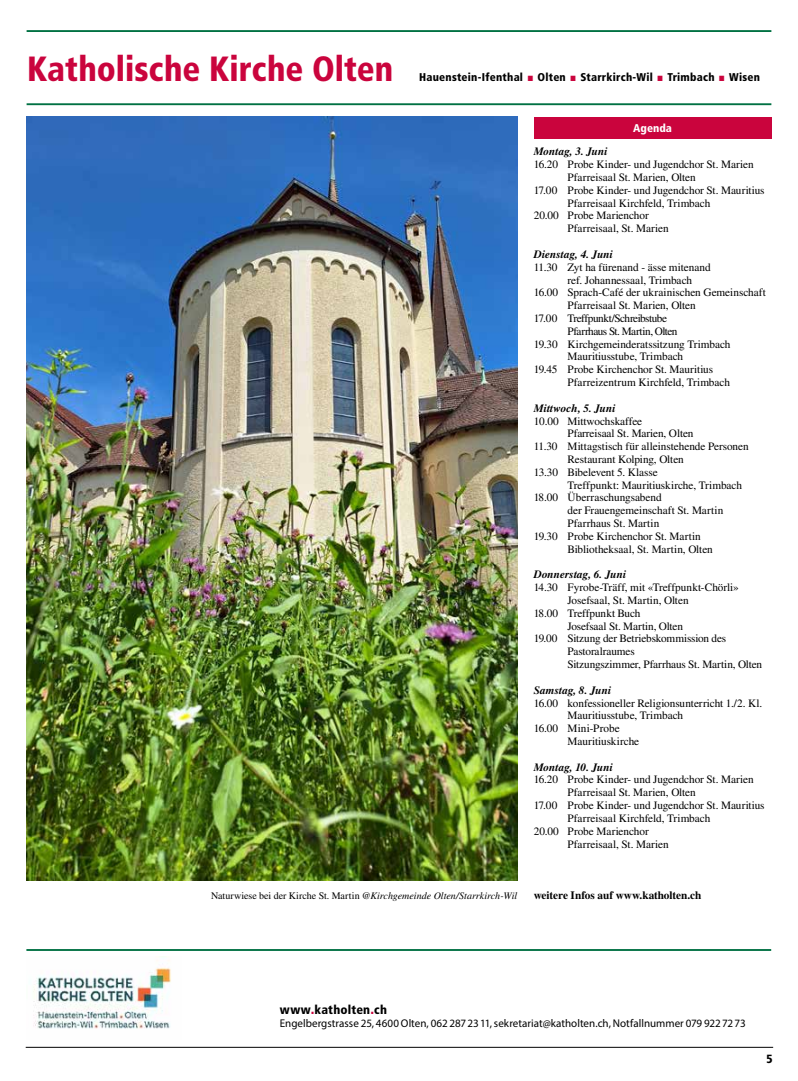
<style>
.page{position:relative;width:798px;height:1081px;background:#fff}
.page>*{position:absolute;margin:0;border:0;box-sizing:border-box;transform-origin:0 0}
.t1{font:900 condensed 35px "Frutiger";color:#ca043d;scale:.95 1}
.t2{font:900 condensed 12.5px "Frutiger";letter-spacing:.015em;color:#000}
.t3{font:900 condensed 11.88px "Frutiger LT Std";color:#000}
.t4{font:11.25px "Times";letter-spacing:-.005em;color:#000}
.t5{font:11.25px "Myriad Pro";color:#000}
.t6{font:italic 700 11.25px "Times";letter-spacing:.005em;color:#000}
.t7{font:11.25px "Times";letter-spacing:-.045em;color:#000}
.t8{font:900 condensed 11.25px "Frutiger";letter-spacing:.02em;color:#000}
.t9{font:700 11.25px "Times LT Std";letter-spacing:-.005em;color:#000}
.t10{font:900 condensed 11.25px "Frutiger";color:#fff}
.t11{font:italic 10px "Times";color:#000}
.s1{font-style:normal}
.s2{font-size:15px;color:#ca043d}
.s3{font-family:"Frutiger"}
</style>
<div class="page">
<hr style="left:26px;top:1047px;width:746px;height:1px;background:#000">
<hr style="left:27px;top:30px;width:744px;height:2px;background:#007143">
<hr style="left:27px;top:103px;width:744px;height:2px;background:#007143">
<hr style="left:26px;top:949px;width:744px;height:2px;background:#007143">
<img style="left:33px;top:967px;width:138px;height:62px">
<div style="left:533px;top:117px;width:238px;height:21px;background:#ca043d"></div>
<img style="left:27px;top:117px;width:490px;height:764px">
<h1 class="t1" style="left:27px;top:48px;width:387px">Katholische Kirche Olten</h1>
<p class="t8" style="left:419px;top:70px;width:105px">Hauenstein-Ifenthal</p>
<h1 class="t1" style="left:526px;top:48px;width:11px">.</h1>
<p class="t8" style="left:537px;top:70px;width:30px">Olten</p>
<h1 class="t1" style="left:568px;top:48px;width:11px">.</h1>
<p class="t8" style="left:580px;top:70px;width:74px">Starrkirch-Wil</p>
<h1 class="t1" style="left:655px;top:48px;width:11px">.</h1>
<p class="t8" style="left:667px;top:70px;width:49px">Trimbach</p>
<h1 class="t1" style="left:717px;top:48px;width:11px">.</h1>
<p class="t8" style="left:729px;top:70px;width:32px">Wisen</p>
<p class="t10" style="left:633px;top:121px;width:40px">Agenda</p>
<p class="t6" style="left:533px;top:145px;width:75px">Montag, 3. Juni</p>
<p class="t4" style="left:533px;top:158px;width:221px">16.20 Probe Kinder- und Jugendchor St. Marien</p>
<p class="t4" style="left:567px;top:171px;width:130px">Pfarreisaal St. Marien, Olten</p>
<p class="t4" style="left:533px;top:184px;width:232px">17.00 Probe Kinder- und Jugendchor St. Mauritius</p>
<p class="t4" style="left:567px;top:197px;width:144px">Pfarreisaal Kirchfeld, Trimbach</p>
<p class="t4" style="left:533px;top:209px;width:116px">20.00 Probe Marienchor</p>
<p class="t4" style="left:567px;top:222px;width:103px">Pfarreisaal, St. Marien</p>
<p class="t6" style="left:533px;top:248px;width:81px">Dienstag, 4. Juni</p>
<p class="t4" style="left:533px;top:261px;width:178px">11.30 Zyt ha fürenand - ässe mitenand</p>
<p class="t4" style="left:567px;top:273px;width:126px">ref. Johannessaal, Trimbach</p>
<p class="t4" style="left:533px;top:286px;width:233px">16.00 Sprach-Café der ukrainischen Gemeinschaft</p>
<p class="t4" style="left:567px;top:299px;width:130px">Pfarreisaal St. Marien, Olten</p>
<p class="t7" style="left:533px;top:312px;width:135px">17.00 Treffpunkt/Schreibstube</p>
<p class="t7" style="left:567px;top:325px;width:111px">Pfarrhaus St. Martin, Olten</p>
<p class="t4" style="left:533px;top:337px;width:198px">19.30 Kirchgemeinderatssitzung Trimbach</p>
<p class="t4" style="left:567px;top:350px;width:117px">Mauritiusstube, Trimbach</p>
<p class="t4" style="left:533px;top:363px;width:181px">19.45 Probe Kirchenchor St. Mauritius</p>
<p class="t4" style="left:567px;top:376px;width:164px">Pfarreizentrum Kirchfeld, Trimbach</p>
<p class="t6" style="left:533px;top:401px;width:83px">Mittwoch, 5. Juni</p>
<p class="t4" style="left:533px;top:414px;width:110px">10.00 Mittwochskaffee</p>
<p class="t4" style="left:567px;top:427px;width:127px">Pfarreisaal St. Marien, Olten</p>
<p class="t4" style="left:533px;top:440px;width:216px">11.30 Mittagstisch für alleinstehende Personen</p>
<p class="t4" style="left:567px;top:453px;width:118px">Restaurant Kolping, Olten</p>
<p class="t4" style="left:533px;top:466px;width:125px">13.30 Bibelevent 5. Klasse</p>
<p class="t4" style="left:567px;top:478px;width:176px">Treffpunkt: Mauritiuskirche, Trimbach</p>
<p class="t4" style="left:533px;top:491px;width:129px">18.00 Überraschungsabend</p>
<p class="t4" style="left:567px;top:504px;width:157px">der Frauengemeinschaft St. Martin</p>
<p class="t4" style="left:567px;top:517px;width:93px">Pfarrhaus St. Martin</p>
<p class="t4" style="left:533px;top:530px;width:168px">19.30 Probe Kirchenchor St. Martin</p>
<p class="t4" style="left:567px;top:542px;width:147px">Bibliotheksaal, St. Martin, Olten</p>
<p class="t6" style="left:533px;top:568px;width:94px">Donnerstag, 6. Juni</p>
<p class="t4" style="left:533px;top:581px;width:206px">14.30 Fyrobe-Träff, mit «Treffpunkt-Chörli»</p>
<p class="t4" style="left:567px;top:594px;width:123px">Josefsaal, St. Martin, Olten</p>
<p class="t4" style="left:533px;top:607px;width:108px">18.00 Treffpunkt Buch</p>
<p class="t4" style="left:567px;top:619px;width:117px">Josefsaal St. Martin, Olten</p>
<p class="t4" style="left:533px;top:632px;width:194px">19.00 Sitzung der Betriebskommission des</p>
<p class="t4" style="left:567px;top:645px;width:69px">Pastoralraumes</p>
<p class="t4" style="left:567px;top:658px;width:196px">Sitzungszimmer, Pfarrhaus St. Martin, Olten</p>
<p class="t6" style="left:533px;top:683px;width:79px">Samstag, 8. Juni</p>
<p class="t4" style="left:533px;top:696px;width:230px">16.00 konfessioneller Religionsunterricht 1./2. Kl.</p>
<p class="t4" style="left:567px;top:709px;width:117px">Mauritiusstube, Trimbach</p>
<p class="t4" style="left:533px;top:722px;width:87px">16.00 Mini-Probe</p>
<p class="t4" style="left:567px;top:735px;width:73px">Mauritiuskirche</p>
<p class="t6" style="left:533px;top:760px;width:80px">Montag, 10. Juni</p>
<p class="t4" style="left:533px;top:773px;width:221px">16.20 Probe Kinder- und Jugendchor St. Marien</p>
<p class="t4" style="left:567px;top:786px;width:130px">Pfarreisaal St. Marien, Olten</p>
<p class="t4" style="left:533px;top:799px;width:232px">17.00 Probe Kinder- und Jugendchor St. Mauritius</p>
<p class="t4" style="left:567px;top:812px;width:144px">Pfarreisaal Kirchfeld, Trimbach</p>
<p class="t4" style="left:533px;top:824px;width:116px">20.00 Probe Marienchor</p>
<p class="t4" style="left:567px;top:837px;width:103px">Pfarreisaal, St. Marien</p>
<p class="t11" style="left:211px;top:890px;width:307px"><span class="s1">Naturwiese bei der Kirche St. Martin @</span>Kirchgemeinde Olten/Starrkirch-Wil</p>
<p class="t9" style="left:533px;top:888px;width:169px">weitere Infos auf www.katholten.ch</p>
<p class="t2" style="left:280px;top:1002px;width:109px">www<span class="s2">.</span>katholten<span class="s2">.</span>ch</p>
<p class="t5" style="left:280px;top:1016px;width:467px">Engelbergstrasse 25, 4600 Olten, 062 2872311, sekretariat@katholten.ch, Notfallnummer 079 9227273</p>
<p class="t3" style="left:764px;top:1052px;width:9px">5<span class="s3">5</span></p>
</div>
